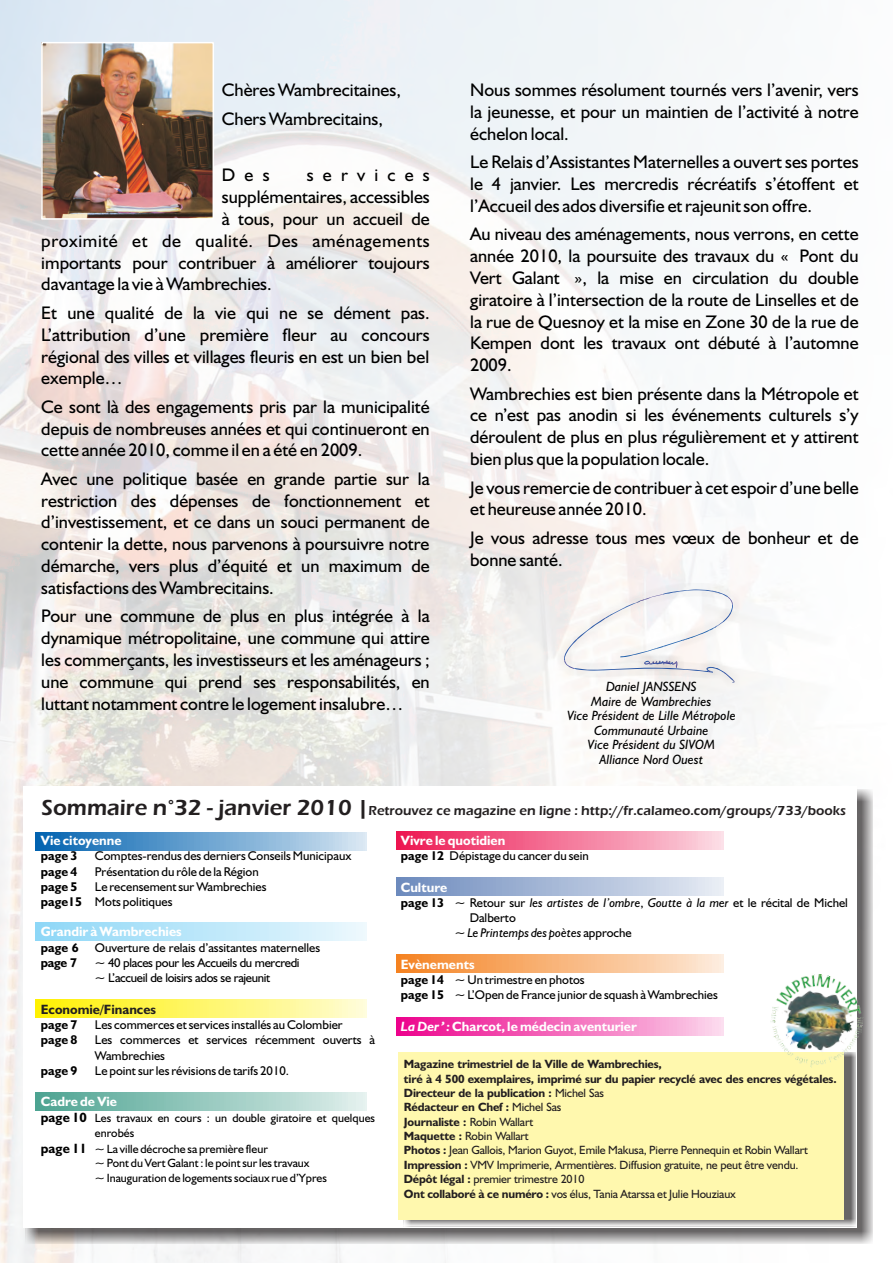
<style>
.page{position:relative;width:893px;height:1263px;background:#fff}
.page>*{position:absolute;margin:0;border:0;box-sizing:border-box;transform-origin:0 0}
.t1{font:18.3px/21.9px "Humanist 521 BT";color:#000}
.t2{font:18.3px "Humanist 521 BT";letter-spacing:.03em;color:#000}
.t3{font:18.3px "Humanist 521 BT";letter-spacing:.505em;color:#000}
.t4{font:italic 13.5px/14.4px "Humanist 521 BT";color:#000;text-align:center}
.t5{font:700 13.5px "Humanist 521 BT";color:#fff}
.t6{font:600 13.5px "Eras ITC";color:#231f20}
.t7{font:700 13.5px "Humanist 521 BT";color:#231f20}
.t8{font:12.75px/15.3px "Humanist 521 BT";color:#000}
.t9{font:italic 12.75px "Humanist 521 BT";color:#000}
.t10{font:12.75px/15.1px "Humanist 521 BT";letter-spacing:-.025em;color:#000}
.t11{font:700 12.75px "Humanist 521 BT";color:#000}
.t12{font:700 12px/14.4px "Humanist 521 BT";letter-spacing:-.015em;color:#231f20}
.t13{font:12px/14.5px "Humanist 521 BT";color:#000}
.s1{font-size:22.5px}
.s2{font-weight:700}
.s3{font-weight:700;font-style:normal}
.s4{font-style:normal}
.s5{font-weight:700;font-size:13.5px}
.s6{font-style:italic}
.s7{font-weight:400}
</style>
<div class="page">
<img style="left:0;top:0;width:778px;height:1263px">
<div style="left:26px;top:789px;width:847px;height:455px;background:#231f20;opacity:.69"></div>
<div style="left:23px;top:786px;width:834px;height:441px;background:#fff"></div>
<svg style="left:557px;top:582px;width:185px;height:108px"></svg>
<div style="left:35px;top:832px;width:332px;height:18px;background:linear-gradient(to right,#0263b0,#d3e3f1)"></div>
<div style="left:36px;top:1000px;width:331px;height:18px;background:linear-gradient(to right,#fff102,#fffcd3)"></div>
<div style="left:35px;top:923px;width:332px;height:18px;background:linear-gradient(to right,#8dd7f7,#ebf8fd)"></div>
<div style="left:36px;top:1092px;width:331px;height:18px;background:linear-gradient(to right,#4da392,#e0efec)"></div>
<div style="left:397px;top:877px;width:327px;height:18px;background:linear-gradient(to right,#6d8bbd,#e6ebf3)"></div>
<div style="left:397px;top:955px;width:327px;height:18px;background:linear-gradient(to right,#f58322,#fde9d9)"></div>
<div style="left:397px;top:831px;width:327px;height:19px;background:linear-gradient(to right,#ed1651,#fbd7e1)"></div>
<div style="left:404px;top:1052px;width:452px;height:174px;background:#231f20;opacity:.69"></div>
<div style="left:398px;top:1052px;width:446px;height:167px;background:#fff8ae"></div>
<img style="left:770px;top:970px;width:97px;height:102px">
<div style="left:396px;top:1017px;width:328px;height:18px;background:linear-gradient(to right,#ed038c,#fbd3eb)"></div>
<img style="left:44px;top:45px;width:167px;height:172px">
<div style="left:41px;top:42px;width:173px;height:178px;border:2px solid #fff"></div>
<p class="t1" style="left:222px;top:80px;width:181px">Chères Wambrecitaines,</p>
<p class="t1" style="left:470px;top:80px;width:390px">Nous sommes résolument tournés vers l’avenir, vers la jeunesse, et pour un maintien de l’activité à notre</p>
<p class="t1" style="left:222px;top:109px;width:163px">Chers Wambrecitains,</p>
<p class="t1" style="left:470px;top:121px;width:390px;line-height:28.3px">échelon local.<br>Le Relais d’Assistantes Maternelles a ouvert ses portes</p>
<p class="t1" style="left:222px;top:166px;width:49px">Des</p>
<p class="t3" style="left:307px;top:167px;width:125px">services</p>
<p class="t1" style="left:470px;top:174px;width:390px">le 4 janvier. Les mercredis récréatifs s’étoffent et</p>
<p class="t1" style="left:222px;top:187px;width:209px">supplémentaires, accessibles</p>
<p class="t1" style="left:470px;top:196px;width:343px">l’Accueil des ados diversifie et rajeunit son offre.</p>
<p class="t1" style="left:222px;top:209px;width:209px">à tous, pour un accueil de</p>
<p class="t1" style="left:470px;top:225px;width:390px">Au niveau des aménagements, nous verrons, en cette</p>
<p class="t2" style="left:41px;top:233px;width:390px">proximité et de qualité. Des aménagements</p>
<p class="t1" style="left:470px;top:246px;width:390px">année 2010, la poursuite des travaux du « Pont du</p>
<p class="t1" style="left:41px;top:253px;width:390px">importants pour contribuer à améliorer toujours</p>
<p class="t1" style="left:470px;top:268px;width:390px">Vert Galant », la mise en circulation du double</p>
<p class="t1" style="left:41px;top:275px;width:232px">davantage la vie à Wambrechies.</p>
<p class="t1" style="left:470px;top:290px;width:390px">giratoire à l’intersection de la route de Linselles et de</p>
<p class="t1" style="left:41px;top:303px;width:390px">Et une qualité de la vie qui ne se dément pas.</p>
<p class="t1" style="left:470px;top:312px;width:390px">la rue de Quesnoy et la mise en Zone 30 de la rue de</p>
<p class="t1" style="left:41px;top:325px;width:390px">L’attribution d’une première fleur au concours</p>
<p class="t1" style="left:470px;top:334px;width:390px">Kempen dont les travaux ont débuté à l’automne</p>
<p class="t1" style="left:41px;top:347px;width:389px">régional des villes et villages fleuris en est un bien bel</p>
<p class="t1" style="left:470px;top:356px;width:43px">2009.</p>
<p class="t1" style="left:41px;top:369px;width:83px">exemple…</p>
<p class="t1" style="left:470px;top:384px;width:390px">Wambrechies est bien présente dans la Métropole et</p>
<p class="t1" style="left:41px;top:397px;width:390px">Ce sont là des engagements pris par la municipalité</p>
<p class="t1" style="left:470px;top:406px;width:390px">ce n’est pas anodin si les événements culturels s’y</p>
<p class="t1" style="left:41px;top:419px;width:390px">depuis de nombreuses années et qui continueront en</p>
<p class="t1" style="left:470px;top:428px;width:390px">déroulent de plus en plus régulièrement et y attirent</p>
<p class="t1" style="left:41px;top:441px;width:323px">cette année 2010, comme il en a été en 2009.</p>
<p class="t1" style="left:470px;top:449px;width:241px">bien plus que la population locale.</p>
<p class="t1" style="left:41px;top:469px;width:390px">Avec une politique basée en grande partie sur la</p>
<p class="t1" style="left:470px;top:478px;width:390px">Je vous remercie de contribuer à cet espoir d’une belle</p>
<p class="t1" style="left:41px;top:491px;width:390px">restriction des dépenses de fonctionnement et</p>
<p class="t1" style="left:470px;top:500px;width:178px">et heureuse année 2010.</p>
<p class="t1" style="left:41px;top:513px;width:390px">d’investissement, et ce dans un souci permanent de</p>
<p class="t1" style="left:470px;top:528px;width:390px">Je vous adresse tous mes vœux de bonheur et de</p>
<p class="t1" style="left:41px;top:534px;width:390px">contenir la dette, nous parvenons à poursuivre notre</p>
<p class="t1" style="left:470px;top:550px;width:94px">bonne santé.</p>
<p class="t1" style="left:41px;top:556px;width:390px">démarche, vers plus d’équité et un maximum de satisfactions des Wambrecitains.</p>
<p class="t1" style="left:41px;top:607px;width:390px;text-align:justify">Pour une commune de plus en plus intégrée à la dynamique métropolitaine, une commune qui attire les commerçants, les investisseurs et les aménageurs ; une commune qui prend ses responsabilités, en luttant notamment contre le logement insalubre…</p>
<p class="t4" style="left:567px;top:680px;width:170px">Daniel JANSSENS<br>Maire de Wambrechies<br>Vice Président de Lille Métropole<br>Communauté Urbaine<br>Vice Président du SIVOM<br>Alliance Nord Ouest</p>
<p class="t6" style="left:42px;top:805px;width:806px"><span class="s1">Sommaire n°32 - janvier 2010 |</span>Retrouvez ce magazine en ligne : http://fr.calameo.com/groups/733/books</p>
<p class="t5" style="left:41px;top:834px;width:82px">Vie citoyenne</p>
<p class="t5" style="left:401px;top:834px;width:106px">Vivre le quotidien</p>
<p class="t5" style="left:401px;top:881px;width:48px">Culture</p>
<p class="t5" style="left:41px;top:926px;width:142px">Grandir à Wambrechies</p>
<p class="t5" style="left:401px;top:958px;width:75px">Evènements</p>
<p class="t11" style="left:41px;top:850px;width:38px">page 3</p>
<p class="t8" style="left:95px;top:849px;width:258px">Comptes-rendus des derniers Conseils Municipaux</p>
<p class="t8" style="left:401px;top:849px;width:189px"><span class="s2">page 12</span> Dépistage du cancer du sein</p>
<p class="t11" style="left:41px;top:866px;width:38px">page 4</p>
<p class="t8" style="left:95px;top:865px;width:165px">Présentation du rôle de la Région</p>
<p class="t11" style="left:41px;top:881px;width:38px">page 5</p>
<p class="t8" style="left:41px;top:880px;width:227px;text-indent:54px">Le recensement sur Wambrechies <span class="s2">page15</span> Mots politiques</p>
<p class="t9" style="left:401px;top:897px;width:449px"><span class="s3">page 13</span> <span class="s4">~ Retour sur</span> les artistes de l’ombre<span class="s4">,</span> Goutte à la mer <span class="s4">et le récital de Michel</span></p>
<p class="t8" style="left:470px;top:911px;width:48px">Dalberto</p>
<p class="t9" style="left:455px;top:928px;width:178px"><span class="s4">~</span> Le Printemps des poètes <span class="s4">approche</span></p>
<p class="t11" style="left:41px;top:942px;width:39px">page 6</p>
<p class="t8" style="left:95px;top:941px;width:227px">Ouverture de relais d’assitantes maternelles</p>
<p class="t11" style="left:41px;top:957px;width:38px">page 7</p>
<p class="t10" style="left:95px;top:956px;width:206px">~ 40 places pour les Accueils du mercredi ~ L’accueil de loisirs ados se rajeunit</p>
<p class="t8" style="left:401px;top:973px;width:319px"><span class="s2">page 14</span> ~ Un trimestre en photos<br><span class="s2">page 15</span> ~ L’Open de France junior de squash à Wambrechies</p>
<p class="t7" style="left:41px;top:1003px;width:117px">Economie/Finances</p>
<p class="t11" style="left:41px;top:1019px;width:38px">page 7</p>
<p class="t8" style="left:95px;top:1018px;width:249px">Les commerces et services installés au Colombier</p>
<p class="t11" style="left:41px;top:1035px;width:38px">page 8</p>
<p class="t8" style="left:95px;top:1033px;width:282px">Les commerces et services récemment ouverts à<br>Wambrechies</p>
<p class="t11" style="left:41px;top:1065px;width:38px">page 9</p>
<p class="t8" style="left:95px;top:1064px;width:196px">Le point sur les révisions de tarifs 2010.</p>
<p class="t13" style="left:95px;top:1112px;width:282px;text-indent:-54px"><span class="s5">page 10</span> Les travaux en cours : un double giratoire et quelques enrobés</p>
<p class="t13" style="left:95px;top:1142px;width:233px;text-indent:-54px"><span class="s5">page 11</span> ~ La ville décroche sa première fleur<br>~ Pont du Vert Galant : le point sur les travaux<br>~ Inauguration de logements sociaux rue d’Ypres</p>
<p class="t5" style="left:41px;top:1096px;width:78px">Cadre de Vie</p>
<p class="t5" style="left:401px;top:1020px;width:238px"><span class="s6">La Der’ :</span> Charcot, le médecin aventurier</p>
<p class="t12" style="left:404px;top:1058px;width:434px">Magazine trimestriel de la Ville de Wambrechies,<br>tiré à 4 500 exemplaires, imprimé sur du papier recyclé avec des encres végétales.<br>Directeur de la publication : <span class="s7">Michel Sas<br></span>Rédacteur en Chef : <span class="s7">Michel Sas<br></span>Journaliste : <span class="s7">Robin Wallart<br></span>Maquette : <span class="s7">Robin Wallart<br></span>Photos : <span class="s7">Jean Gallois, Marion Guyot, Emile Makusa, Pierre Pennequin et Robin Wallart </span>Impression : <span class="s7">VMV Imprimerie, Armentières. Diffusion gratuite, ne peut être vendu.<br></span>Dépôt légal : <span class="s7">premier trimestre 2010<br></span>Ont collaboré à ce numéro : <span class="s7">vos élus, Tania Atarssa et Julie Houziaux</span></p>
</div>
